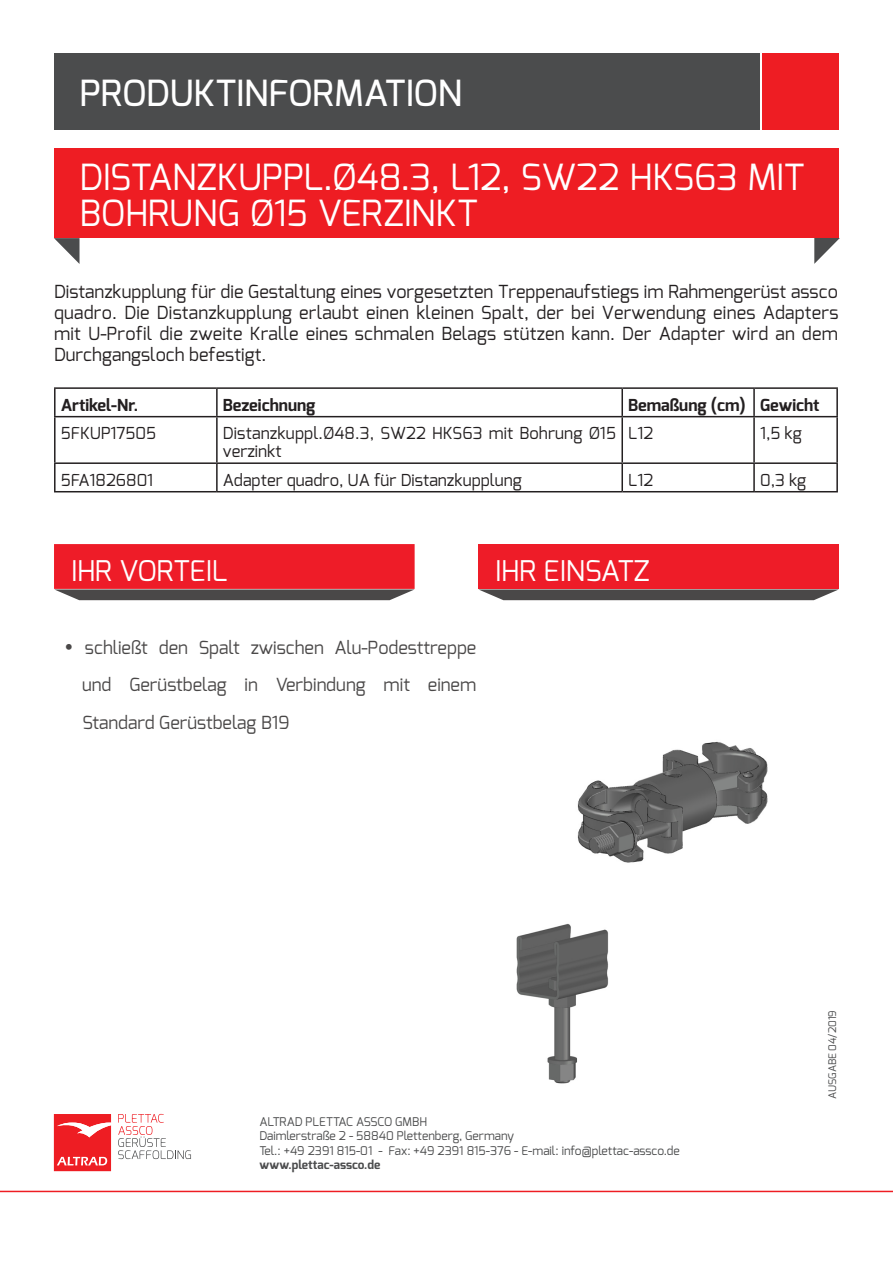
<style>
.page{position:relative;width:893px;height:1263px;background:#fff}
.page>*{position:absolute;margin:0;border:0;box-sizing:border-box;transform-origin:0 0}
.t1{font:36px/36.2px "Exo";letter-spacing:-.005em;color:#fff}
.t2{font:500 36px "Exo";letter-spacing:-.005em;color:#fff}
.t3{font:28.5px "Exo";color:#fff}
.t4{font:18px/21px "Exo";color:#231f20;text-align:justify}
.t5{font:18px/37.5px "Exo";color:#4a4848;text-align:justify}
.t6{font:16.5px/18px "Exo";color:#231f20}
.t7{font:700 16.5px "Exo";color:#231f20}
.t8{font:12px/14.4px "Exo";color:#4b4c4d}
.t9{font:700 12px "Exo";color:#4b4c4d}
.t10{font:10.5px "Exo";color:#4b4c4d}
</style>
<div class="page">
<div style="left:54px;top:149px;width:785px;height:89px;background:#ee1d23"></div>
<svg style="left:54px;top:238px;width:26px;height:26px"></svg>
<svg style="left:814px;top:238px;width:26px;height:26px"></svg>
<div style="left:54px;top:53px;width:706px;height:77px;background:#4b4c4d"></div>
<div style="left:762px;top:53px;width:77px;height:77px;background:#ee1d23"></div>
<hr style="left:0;top:1191px;width:893px;height:1px;background:#ee1d23">
<svg style="left:54px;top:1114px;width:57px;height:57px;background:#f03e43"></svg>
<svg style="left:118px;top:1114px;width:73px;height:45px"></svg>
<svg style="left:478px;top:589px;width:361px;height:11px;background:#5d5b5b"></svg>
<svg style="left:54px;top:544px;width:361px;height:56px;background:#d12933"></svg>
<div style="left:478px;top:544px;width:361px;height:45px;background:#ee1c28"></div>
<hr style="left:54px;top:387px;width:163px;height:2px;background:#231f20">
<hr style="left:54px;top:389px;width:2px;height:27px;background:#231f20">
<hr style="left:217px;top:387px;width:405px;height:2px;background:#231f20">
<hr style="left:216px;top:389px;width:2px;height:27px;background:#231f20">
<hr style="left:622px;top:387px;width:132px;height:2px;background:#231f20">
<hr style="left:621px;top:389px;width:2px;height:27px;background:#231f20">
<hr style="left:754px;top:387px;width:84px;height:2px;background:#231f20">
<hr style="left:753px;top:389px;width:2px;height:27px;background:#231f20">
<hr style="left:836px;top:389px;width:2px;height:27px;background:#231f20">
<hr style="left:54px;top:416px;width:163px;height:1px;background:#231f20">
<hr style="left:54px;top:417px;width:2px;height:45px;background:#231f20">
<hr style="left:217px;top:416px;width:405px;height:1px;background:#231f20">
<hr style="left:216px;top:417px;width:2px;height:45px;background:#231f20">
<hr style="left:622px;top:416px;width:132px;height:1px;background:#231f20">
<hr style="left:621px;top:417px;width:2px;height:45px;background:#231f20">
<hr style="left:754px;top:416px;width:84px;height:1px;background:#231f20">
<hr style="left:753px;top:417px;width:2px;height:45px;background:#231f20">
<hr style="left:836px;top:417px;width:2px;height:45px;background:#231f20">
<hr style="left:54px;top:462px;width:163px;height:2px;background:#231f20">
<hr style="left:54px;top:464px;width:2px;height:27px;background:#231f20">
<hr style="left:217px;top:462px;width:405px;height:2px;background:#231f20">
<hr style="left:216px;top:464px;width:2px;height:27px;background:#231f20">
<hr style="left:622px;top:462px;width:132px;height:2px;background:#231f20">
<hr style="left:621px;top:464px;width:2px;height:27px;background:#231f20">
<hr style="left:754px;top:462px;width:84px;height:2px;background:#231f20">
<hr style="left:753px;top:464px;width:2px;height:27px;background:#231f20">
<hr style="left:836px;top:464px;width:2px;height:27px;background:#231f20">
<hr style="left:54px;top:491px;width:163px;height:1px;background:#231f20">
<hr style="left:217px;top:491px;width:405px;height:1px;background:#231f20">
<hr style="left:622px;top:491px;width:132px;height:1px;background:#231f20">
<hr style="left:754px;top:491px;width:84px;height:1px;background:#231f20">
<img style="left:577px;top:741px;width:191px;height:122px">
<img style="left:516px;top:923px;width:93px;height:161px">
<h1 class="t2" style="left:80px;top:70px;width:384px">PRODUKTINFORMATION</h1>
<h1 class="t1" style="left:80px;top:159px;width:726px">DISTANZKUPPL.Ø48.3, L12, SW22 HKS63 MIT<br>BOHRUNG Ø15 VERZINKT</h1>
<p class="t4" style="left:54px;top:281px;width:786px">Distanzkupplung für die Gestaltung eines vorgesetzten Treppenaufstiegs im Rahmengerüst assco quadro. Die Distanzkupplung erlaubt einen kleinen Spalt, der bei Verwendung eines Adapters mit U-Profil die zweite Kralle eines schmalen Belags stützen kann. Der Adapter wird an dem Durchgangsloch befestigt.</p>
<p class="t7" style="left:61px;top:394px;width:79px">Artikel-Nr.</p>
<p class="t7" style="left:223px;top:394px;width:94px">Bezeichnung</p>
<p class="t7" style="left:628px;top:394px;width:193px">Bemaßung (cm) Gewicht</p>
<p class="t6" style="left:61px;top:424px;width:97px">5FKUP17505</p>
<p class="t6" style="left:223px;top:424px;width:395px">Distanzkuppl.Ø48.3, SW22 HKS63 mit Bohrung Ø15 verzinkt</p>
<p class="t6" style="left:628px;top:424px;width:27px">L12</p>
<p class="t6" style="left:760px;top:424px;width:43px">1,5 kg</p>
<p class="t6" style="left:61px;top:471px;width:94px">5FA1826801</p>
<p class="t6" style="left:223px;top:471px;width:301px">Adapter quadro, UA für Distanzkupplung</p>
<p class="t6" style="left:628px;top:471px;width:27px">L12</p>
<p class="t6" style="left:760px;top:471px;width:48px">0,3 kg</p>
<h2 class="t3" style="left:71px;top:552px;width:158px">IHR VORTEIL</h2>
<h2 class="t3" style="left:495px;top:552px;width:156px">IHR EINSATZ</h2>
<p class="t5" style="left:82px;top:628px;width:396px;text-indent:-18px">• schließt den Spalt zwischen Alu-Podesttreppe und Gerüstbelag in Verbindung mit einem Standard Gerüstbelag B19</p>
<p class="t8" style="left:259px;top:1114px;width:422px">ALTRAD PLETTAC ASSCO GMBH<br>Daimlerstraße 2 - 58840 Plettenberg, Germany<br>Tel.: +49 2391 815-01 - Fax: +49 2391 815-376 - E-mail: info@plettac-assco.de</p>
<p class="t9" style="left:259px;top:1157px;width:122px">www.plettac-assco.de</p>
<p class="t10" style="left:825px;top:1099px;width:90px;rotate:-90deg">AUSGABE 04/2019</p>
</div>
